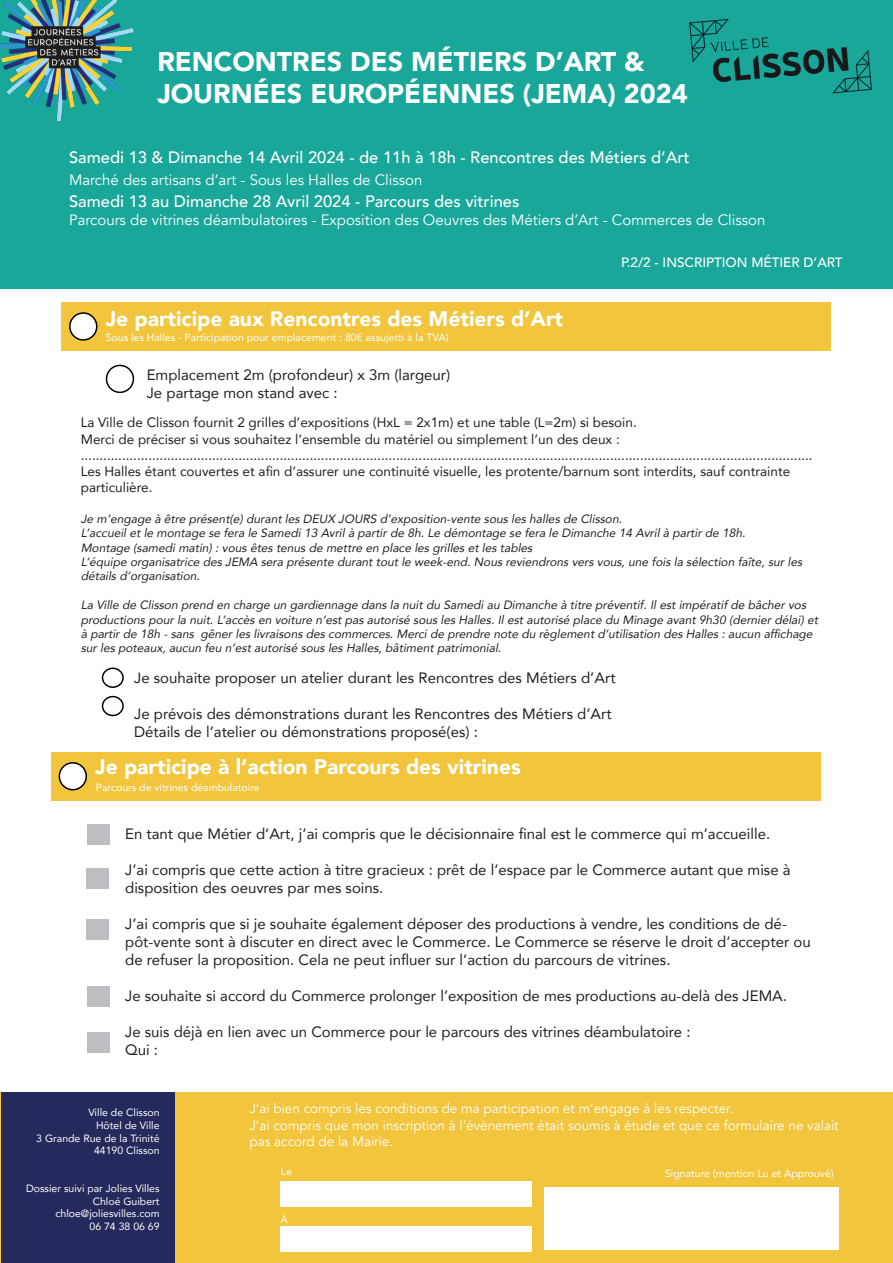
<style>
.page{position:relative;width:893px;height:1263px;background:#fff}
.page>*{position:absolute;margin:0;border:0;box-sizing:border-box;transform-origin:0 0}
.t1{font:900 27px "Avenir";color:#fff}
.t2{font:900 21px "Avenir";color:#fff}
.t3{font:500 16.5px "Avenir";color:#fff}
.t4{font:15px/18px "Avenir";color:#231f20}
.t5{font:15px "Avenir";color:#fff}
.t6{font:13.5px/16.2px "Avenir";color:#231f20}
.t7{font:13.5px/16.2px "Avenir";color:#fff}
.t8{font:500 13.5px "Avenir";color:#fff}
.t9{font:italic 12px/14.4px "Avenir";color:#231f20}
.t10{font:10.5px "Avenir";color:#fff}
</style>
<div class="page">
<div style="left:62px;top:303px;width:769px;height:48px;background:#f2c53c"></div>
<div style="left:0;top:1092px;width:893px;height:171px;background:#f2c53c"></div>
<div style="left:544px;top:1187px;width:295px;height:63px;background:#fff"></div>
<div style="left:280px;top:1181px;width:251px;height:25px;background:#fff"></div>
<div style="left:280px;top:1227px;width:251px;height:25px;background:#fff"></div>
<div style="left:1px;top:1092px;width:173px;height:171px;background:#252a5d"></div>
<div style="left:70px;top:313px;width:27px;height:27px;background:#fff;border-radius:50%"></div>
<div style="left:69px;top:312px;width:28px;height:29px;border:2px solid #000;border-radius:50%"></div>
<div style="left:106px;top:365px;width:28px;height:28px;border:2px solid #000;border-radius:50%"></div>
<div style="left:0;top:0;width:893px;height:289px;background:#19a799"></div>
<img style="left:689px;top:18px;width:183px;height:76px">
<img style="left:0;top:0;width:134px;height:121px">
<div style="left:51px;top:752px;width:770px;height:49px;background:#f2c53c"></div>
<div style="left:59px;top:763px;width:27px;height:27px;background:#fff;border-radius:50%"></div>
<div style="left:59px;top:762px;width:28px;height:28px;border:2px solid #000;border-radius:50%"></div>
<div style="left:102px;top:667px;width:22px;height:21px;border:2px solid #000;border-radius:50%"></div>
<div style="left:102px;top:696px;width:22px;height:20px;border:2px solid #000;border-radius:50%"></div>
<div style="left:87px;top:824px;width:22px;height:21px;background:#bcbdc0"></div>
<div style="left:87px;top:868px;width:22px;height:20px;background:#bcbdc0"></div>
<div style="left:87px;top:920px;width:22px;height:20px;background:#bcbdc0"></div>
<div style="left:87px;top:986px;width:22px;height:20px;background:#bcbdc0"></div>
<div style="left:87px;top:1032px;width:22px;height:20px;background:#bcbdc0"></div>
<p class="t1" style="left:157px;top:38px;width:489px">RENCONTRES DES MÉTIERS D’ART &amp;</p>
<p class="t1" style="left:157px;top:71px;width:532px">JOURNÉES EUROPÉENNES (JEMA) 2024</p>
<p class="t3" style="left:69px;top:143px;width:622px">Samedi 13 &amp; Dimanche 14 Avril 2024 - de 11h à 18h - Rencontres des Métiers d’Art</p>
<p class="t5" style="left:69px;top:171px;width:355px">Marché des artisans d’art - Sous les Halles de Clisson</p>
<p class="t3" style="left:69px;top:187px;width:452px">Samedi 13 au Dimanche 28 Avril 2024 - Parcours des vitrines</p>
<p class="t5" style="left:69px;top:210px;width:698px">Parcours de vitrines déambulatoires - Exposition des Oeuvres des Métiers d’Art - Commerces de Clisson</p>
<p class="t8" style="left:621px;top:251px;width:223px">P.2/2 - INSCRIPTION MÉTIER D’ART</p>
<p class="t2" style="left:106px;top:301px;width:459px">Je participe aux Rencontres des Métiers d’Art</p>
<p class="t10" style="left:106px;top:329px;width:344px">Sous les Halles - Participation pour emplacement : 80€ assujetti à la TVA)</p>
<p class="t4" style="left:147px;top:365px;width:305px">Emplacement 2m (profondeur) x 3m (largeur)</p>
<p class="t4" style="left:147px;top:383px;width:192px">Je partage mon stand avec :</p>
<p class="t6" style="left:81px;top:414px;width:557px">La Ville de Clisson fournit 2 grilles d’expositions (HxL = 2x1m) et une table (L=2m) si besoin.</p>
<p class="t6" style="left:81px;top:430px;width:540px">Merci de préciser si vous souhaitez l’ensemble du matériel ou simplement l’un des deux :</p>
<p class="t6" style="left:81px;top:447px;width:733px">...................................................................................................................................................................................................</p>
<p class="t6" style="left:81px;top:463px;width:711px">Les Halles étant couvertes et afin d’assurer une continuité visuelle, les protente/barnum sont interdits, sauf contrainte particulière.</p>
<p class="t9" style="left:81px;top:511px;width:546px">Je m’engage à être présent(e)durantlesDEUX JOURS d’exposition-vente sousleshallesde Clisson.</p>
<p class="t9" style="left:81px;top:525px;width:670px">L’accueiletle montage se fera le Samedi13 Avrilà partirde 8h.Le démontage se fera le Dimanche 14 Avrilà partirde 18h.</p>
<p class="t9" style="left:81px;top:540px;width:456px">Montage (samedimatin):vousêtestenusde mettre en place lesgrillesetlestables</p>
<p class="t9" style="left:81px;top:554px;width:726px">L’équipe organisatrice desJEMA sera présente duranttoutle week-end.Nousreviendronsversvous,une foisla sélection faîte,surles détailsd’organisation.</p>
<p class="t9" style="left:81px;top:597px;width:742px">La Ville de Clisson prend en charge un gardiennage dansla nuitdu Samediau Dimanche à titre préventif.Ilestimpératifde bâchervos productionspourla nuit.L’accèsen voiture n’estpasautorisé souslesHalles.Ilestautorisé place du Minage avant9h30 (dernierdélai)et à partirde 18h -sans gênerleslivraisonsdescommerces.Mercide prendre note du règlementd’utilisation desHalles:aucun affichage surlespoteaux,aucun feu n’estautorisé souslesHalles,bâtimentpatrimonial.</p>
<p class="t4" style="left:134px;top:668px;width:483px">Je souhaite proposer un atelier durant les Rencontres des Métiers d’Art</p>
<p class="t4" style="left:134px;top:704px;width:479px">Je prévois des démonstrations durant les Rencontres des Métiers d’Art</p>
<p class="t4" style="left:134px;top:722px;width:345px">Détails de l’atelier ou démonstrations proposé(es) :</p>
<p class="t2" style="left:95px;top:749px;width:427px">Je participe à l’action Parcours des vitrines</p>
<p class="t10" style="left:96px;top:779px;width:165px">Parcours de vitrines déambulatoire</p>
<p class="t4" style="left:125px;top:824px;width:647px">En tant que Métier d’Art, j’ai compris que le décisionnaire final est le commerce qui m’accueille.</p>
<p class="t4" style="left:125px;top:860px;width:667px">J’ai compris que cette action à titre gracieux : prêt de l’espace par le Commerce autant que mise à disposition des oeuvres par mes soins.</p>
<p class="t4" style="left:125px;top:914px;width:687px">J’ai compris que si je souhaite également déposer des productions à vendre, les conditions de dé&shy;pôt-vente sont à discuter en direct avec le Commerce. Le Commerce se réserve le droit d’accepter ou de refuser la proposition. Cela ne peut influer sur l’action du parcours de vitrines.</p>
<p class="t4" style="left:125px;top:986px;width:663px">Je souhaite si accord du Commerce prolonger l’exposition de mes productions au-delà des JEMA.</p>
<p class="t4" style="left:125px;top:1022px;width:567px">Je suis déjà en lien avec un Commerce pour le parcours des vitrines déambulatoire :</p>
<p class="t4" style="left:125px;top:1040px;width:34px">Qui :</p>
<p class="t10" style="left:88px;top:1104px;width:73px">Ville de Clisson</p>
<p class="t10" style="left:96px;top:1117px;width:65px">Hôtel de Ville</p>
<p class="t10" style="left:36px;top:1129px;width:125px">3 Grande Rue de la Trinité</p>
<p class="t10" style="left:94px;top:1142px;width:67px">44190 Clisson</p>
<p class="t10" style="left:26px;top:1180px;width:135px">Dossier suivi par Jolies Villes</p>
<p class="t10" style="left:93px;top:1192px;width:68px">Chloé Guibert</p>
<p class="t10" style="left:55px;top:1205px;width:106px">chloe@joliesvilles.com</p>
<p class="t10" style="left:90px;top:1218px;width:72px">06 74 38 06 69</p>
<p class="t7" style="left:249px;top:1101px;width:485px">J’ai bien compris les conditions de ma participation et m’engage à les respecter.</p>
<p class="t7" style="left:249px;top:1117px;width:591px">J’ai compris que mon inscription à l’évènement était soumis à étude et que ce formulaire ne valait pas accord de la Mairie.</p>
<p class="t10" style="left:281px;top:1162px;width:13px">Le</p>
<p class="t10" style="left:665px;top:1165px;width:170px">Signature (mention Lu et Approuvé)</p>
<p class="t10" style="left:281px;top:1211px;width:9px">À</p>
</div>
